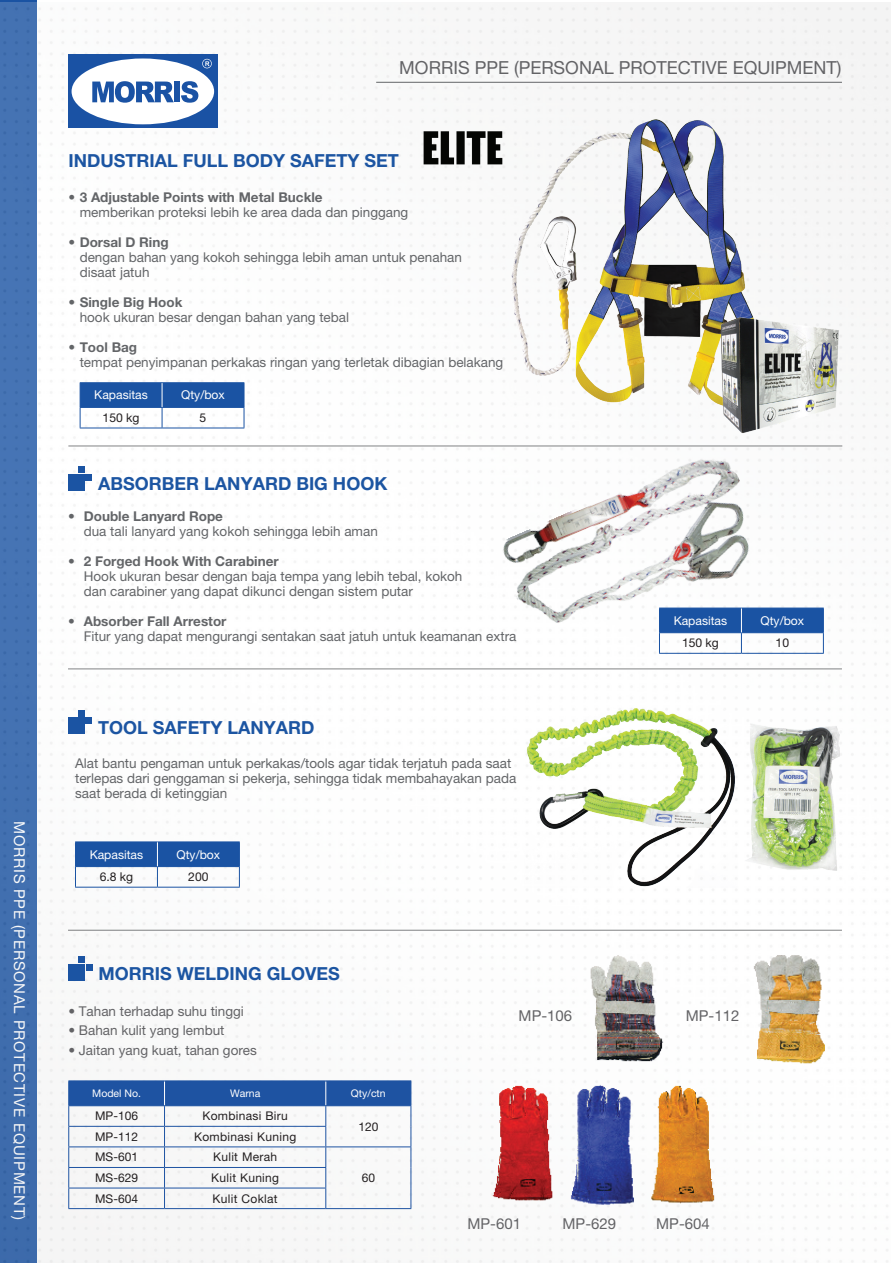
<style>
.page{position:relative;width:893px;height:1263px;background:#fff}
.page>*{position:absolute;margin:0;border:0;box-sizing:border-box;transform-origin:0 0}
.t1{font:700 18px "Helvetica Neue LT Pro";color:#1c55a2}
.t2{font:18px "Helvetica Neue LT Pro";color:#636366}
.t3{font:15px "Helvetica Neue LT Pro";letter-spacing:.05em;color:#fff}
.t4{font:15px "Helvetica Neue LT Pro";color:#636366}
.t5{font:13.5px/15px "Helvetica Neue LT Pro";color:#636568}
.t6{font:700 13.5px "Helvetica Neue LT Pro";color:#636568}
.t7{font:13.5px "Helvetica Neue LT Pro";color:#636366}
.t8{font:500 13.5px "Helvetica Neue LT Pro";color:#636568}
.t9{font:12.15px "Helvetica Neue LT Pro";color:#fff}
.t10{font:12.15px "Helvetica Neue LT Pro";color:#231f20}
.t11{font:12px "Helvetica Neue LT Pro";letter-spacing:.025em;color:#231f20}
.t12{font:10.5px "Helvetica Neue LT Pro";color:#fff}
</style>
<div class="page">
<img style="left:0;top:3px;width:891px;height:1260px">
<div style="left:68px;top:54px;width:150px;height:74px;background:#1a52a4"></div>
<div style="left:72px;top:58px;width:142px;height:66px;background:#fff;border-radius:50%"></div>
<svg style="left:92px;top:81px;width:82px;height:22px"></svg>
<div style="left:174px;top:82px;width:6px;height:20px;background:#1a52a4"></div>
<svg style="left:181px;top:81px;width:17px;height:22px"></svg>
<svg style="left:202px;top:59px;width:10px;height:9px"></svg>
<hr style="left:376px;top:82px;width:466px;height:1px;background:#636568">
<div style="left:68px;top:474px;width:17px;height:16px;background:#1b54a3"></div>
<svg style="left:86px;top:474px;width:6px;height:6px"></svg>
<div style="left:78px;top:466px;width:7px;height:7px;background:#1b54a3"></div>
<div style="left:68px;top:718px;width:17px;height:16px;background:#1b54a3"></div>
<div style="left:86px;top:717px;width:6px;height:7px;background:#1b54a3"></div>
<div style="left:78px;top:710px;width:7px;height:7px;background:#1b54a3"></div>
<hr style="left:80px;top:382px;width:82px;height:1px;background:#1a53a3">
<hr style="left:162px;top:382px;width:82px;height:1px;background:#1a53a3">
<hr style="left:80px;top:428px;width:82px;height:1px;background:#1a53a3">
<hr style="left:162px;top:428px;width:82px;height:1px;background:#1a53a3">
<svg style="left:80px;top:383px;width:165px;height:45px"></svg>
<hr style="left:741px;top:653px;width:83px;height:1px;background:#1a53a3">
<svg style="left:773px;top:608px;width:51px;height:45px"></svg>
<hr style="left:75px;top:841px;width:82px;height:1px;background:#1a53a3">
<hr style="left:157px;top:841px;width:83px;height:1px;background:#1a53a3">
<hr style="left:75px;top:887px;width:82px;height:1px;background:#1a53a3">
<hr style="left:157px;top:887px;width:83px;height:1px;background:#1a53a3">
<svg style="left:75px;top:842px;width:165px;height:45px"></svg>
<img style="left:493px;top:444px;width:280px;height:215px">
<img style="left:485px;top:1076px;width:238px;height:131px">
<hr style="left:68px;top:1208px;width:97px;height:1px;background:#1e53a2">
<hr style="left:165px;top:1208px;width:161px;height:1px;background:#1e53a2">
<hr style="left:326px;top:1208px;width:85px;height:1px;background:#1e53a2">
<hr style="left:68px;top:1080px;width:97px;height:1px;background:#1e53a2">
<hr style="left:165px;top:1080px;width:161px;height:1px;background:#1e53a2">
<hr style="left:326px;top:1080px;width:85px;height:1px;background:#1e53a2">
<svg style="left:68px;top:1081px;width:344px;height:127px"></svg>
<hr style="left:68px;top:1105px;width:97px;height:1px;background:#1e53a2">
<hr style="left:165px;top:1105px;width:161px;height:1px;background:#1e53a2">
<hr style="left:326px;top:1105px;width:85px;height:1px;background:#1e53a2">
<hr style="left:326px;top:1146px;width:85px;height:1px;background:#1e53a2">
<hr style="left:68px;top:1146px;width:97px;height:1px;background:#1e53a2">
<hr style="left:165px;top:1146px;width:161px;height:1px;background:#1e53a2">
<div style="left:68px;top:964px;width:17px;height:16px;background:#1b54a3"></div>
<div style="left:86px;top:964px;width:7px;height:7px;background:#1b54a3"></div>
<div style="left:78px;top:956px;width:7px;height:7px;background:#1b54a3"></div>
<img style="left:748px;top:945px;width:86px;height:124px">
<img style="left:587px;top:945px;width:81px;height:123px">
<img style="left:511px;top:119px;width:256px;height:290px">
<img style="left:719px;top:317px;width:121px;height:116px">
<img style="left:745px;top:723px;width:95px;height:147px">
<img style="left:520px;top:707px;width:221px;height:180px">
<img style="left:419px;top:128px;width:87px;height:39px">
<p class="t3" style="left:28px;top:821px;width:401px;rotate:90deg">MORRIS PPE (PERSONAL PROTECTIVE EQUIPMENT)</p>
<h1 class="t2" style="left:399px;top:57px;width:444px">MORRIS PPE (PERSONAL PROTECTIVE EQUIPMENT)</h1>
<h1 class="t1" style="left:68px;top:150px;width:332px">INDUSTRIAL FULL BODY SAFETY SET</h1>
<p class="t6" style="left:68px;top:189px;width:256px">• 3 Adjustable Points with Metal Buckle</p>
<p class="t6" style="left:68px;top:234px;width:102px">• Dorsal D Ring</p>
<p class="t5" style="left:80px;top:205px;width:330px">memberikan proteksi lebih ke area dada dan pinggang</p>
<p class="t5" style="left:80px;top:250px;width:384px">dengan bahan yang kokoh sehingga lebih aman untuk penahan disaat jatuh</p>
<p class="t5" style="left:80px;top:310px;width:271px">hook ukuran besar dengan bahan yang tebal</p>
<p class="t5" style="left:80px;top:355px;width:425px">tempat penyimpanan perkakas ringan yang terletak dibagian belakang</p>
<p class="t6" style="left:68px;top:294px;width:116px">• Single Big Hook</p>
<p class="t6" style="left:68px;top:339px;width:70px">• Tool Bag</p>
<p class="t9" style="left:94px;top:388px;width:55px">Kapasitas</p>
<p class="t9" style="left:181px;top:388px;width:45px">Qty/box</p>
<p class="t10" style="left:103px;top:410px;width:38px">150 kg</p>
<p class="t10" style="left:200px;top:410px;width:8px">5</p>
<p class="t8" style="left:68px;top:508px;width:8px">•</p>
<p class="t8" style="left:68px;top:553px;width:8px">•</p>
<p class="t8" style="left:68px;top:613px;width:8px">•</p>
<h1 class="t1" style="left:98px;top:473px;width:291px">ABSORBER LANYARD BIG HOOK</h1>
<p class="t6" style="left:84px;top:507px;width:141px">Double Lanyard Rope</p>
<p class="t5" style="left:84px;top:523px;width:296px">dua tali lanyard yang kokoh sehingga lebih aman</p>
<p class="t6" style="left:84px;top:552px;width:196px">2 Forged Hook With Carabiner</p>
<p class="t5" style="left:84px;top:568px;width:380px">Hook ukuran besar dengan baja tempa yang lebih tebal, kokoh dan carabiner yang dapat dikunci dengan sistem putar</p>
<p class="t6" style="left:84px;top:612px;width:144px">Absorber Fall Arrestor</p>
<p class="t5" style="left:84px;top:628px;width:434px">Fitur yang dapat mengurangi sentakan saat jatuh untuk keamanan extra</p>
<h1 class="t1" style="left:98px;top:716px;width:218px">TOOL SAFETY LANYARD</h1>
<p class="t5" style="left:75px;top:755px;width:443px">Alat bantu pengaman untuk perkakas/tools agar tidak terjatuh pada saat terlepas dari genggaman si pekerja, sehingga tidak membahayakan pada saat berada di ketinggian</p>
<p class="t9" style="left:90px;top:847px;width:55px">Kapasitas</p>
<p class="t9" style="left:177px;top:847px;width:45px">Qty/box</p>
<p class="t10" style="left:100px;top:870px;width:35px">6.8 kg</p>
<p class="t10" style="left:188px;top:870px;width:22px">200</p>
<h1 class="t1" style="left:99px;top:963px;width:243px">MORRIS WELDING GLOVES</h1>
<p class="t7" style="left:68px;top:1003px;width:177px">• Tahan terhadap suhu tinggi</p>
<p class="t7" style="left:68px;top:1022px;width:158px">• Bahan kulit yang lembut</p>
<p class="t7" style="left:68px;top:1042px;width:190px">• Jaitan yang kuat, tahan gores</p>
<p class="t12" style="left:92px;top:1087px;width:50px">Model No.</p>
<p class="t12" style="left:230px;top:1087px;width:32px">Warna</p>
<p class="t12" style="left:351px;top:1087px;width:36px">Qty/ctn</p>
<p class="t11" style="left:95px;top:1109px;width:44px">MP-106</p>
<p class="t11" style="left:202px;top:1109px;width:87px">Kombinasi Biru</p>
<p class="t11" style="left:358px;top:1119px;width:22px">120</p>
<p class="t11" style="left:95px;top:1129px;width:44px">MP-112</p>
<p class="t11" style="left:194px;top:1129px;width:104px">Kombinasi Kuning</p>
<p class="t11" style="left:95px;top:1150px;width:44px">MS-601</p>
<p class="t11" style="left:213px;top:1150px;width:66px">Kulit Merah</p>
<p class="t11" style="left:95px;top:1170px;width:44px">MS-629</p>
<p class="t11" style="left:211px;top:1170px;width:69px">Kulit Kuning</p>
<p class="t11" style="left:362px;top:1170px;width:15px">60</p>
<p class="t11" style="left:95px;top:1191px;width:44px">MS-604</p>
<p class="t11" style="left:213px;top:1191px;width:67px">Kulit Coklat</p>
<p class="t4" style="left:519px;top:1007px;width:55px">MP-106</p>
<p class="t9" style="left:674px;top:613px;width:55px">Kapasitas</p>
<p class="t9" style="left:761px;top:613px;width:45px">Qty/box</p>
<p class="t10" style="left:682px;top:636px;width:38px">150 kg</p>
<p class="t10" style="left:776px;top:636px;width:15px">10</p>
<p class="t4" style="left:686px;top:1007px;width:55px">MP-112</p>
<p class="t4" style="left:467px;top:1214px;width:55px">MP-601</p>
<p class="t4" style="left:562px;top:1214px;width:55px">MP-629</p>
<p class="t4" style="left:656px;top:1214px;width:55px">MP-604</p>
</div>
